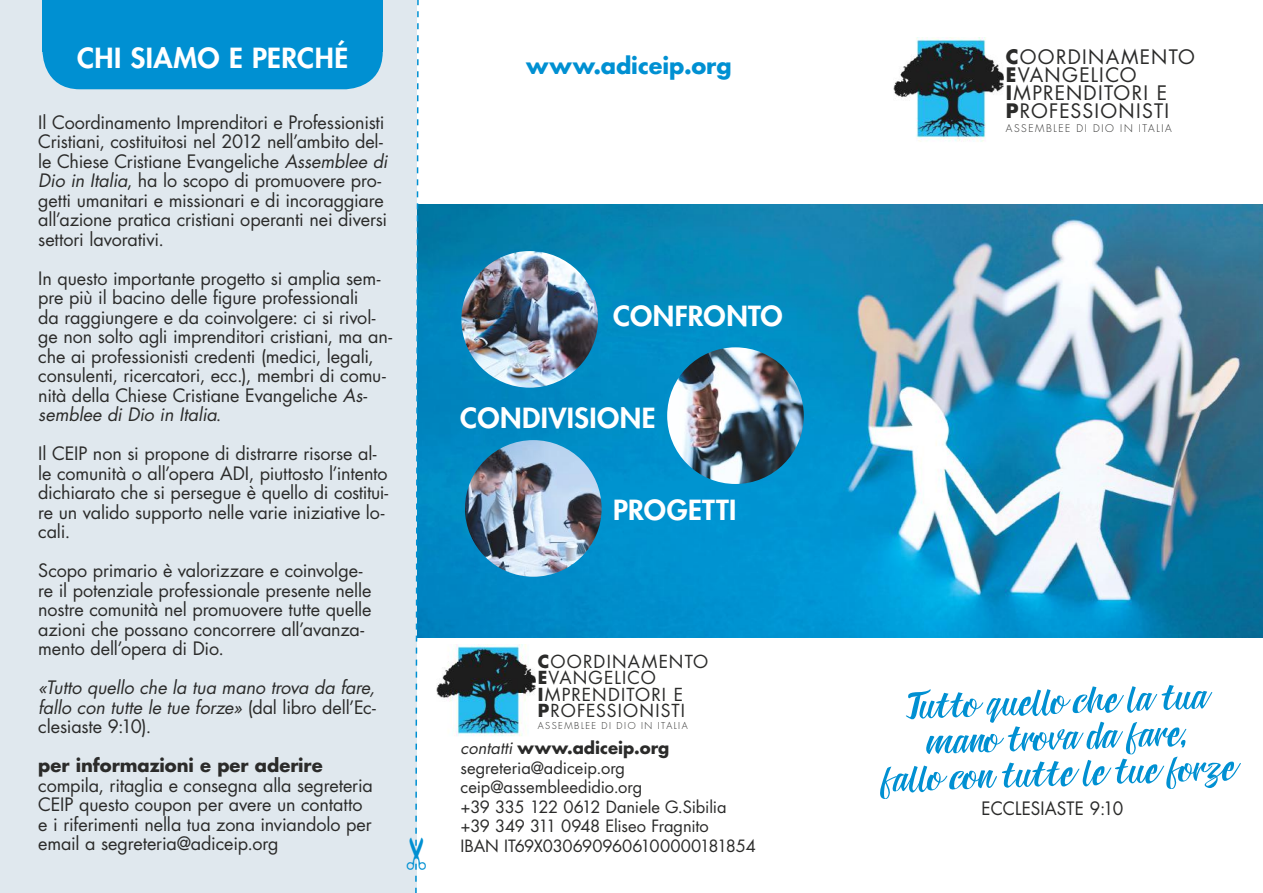
<style>
.page{position:relative;width:1263px;height:893px;background:#fff}
.page>*{position:absolute;margin:0;border:0;box-sizing:border-box;transform-origin:0 0}
.t1{font:italic 52.5px "Reybro";color:#0090d2;scale:1.2 1}
.t2{font:800 27px "Futura";letter-spacing:.015em;color:#fff;scale:1.05 1}
.t3{font:700 22.5px "Futura";color:#0090d2}
.t4{font:19.5px/18.1px "Futura";letter-spacing:.065em;color:#2b2b2a}
.t5{font:18px/19.5px "Futura";letter-spacing:-.01em;color:#2b2b2a}
.t6{font:italic 18px/19.5px "Futura";letter-spacing:-.005em;color:#2b2b2a;text-align:justify}
.t7{font:700 18px "Futura";letter-spacing:-.005em;color:#2b2b2a}
.t8{font:18px "Futura";letter-spacing:-.01em;color:#2b2b2a;scale:.95 1}
.t9{font:17.55px/16.4px "Futura";letter-spacing:.065em;color:#2b2b2a}
.t10{font:16.5px/19.5px "Futura";letter-spacing:-.01em;color:#2b2b2a}
.t11{font:300 10.35px "Futura";letter-spacing:.155em;color:#2b2b2a}
.t12{font:300 9.3px "Futura";letter-spacing:.155em;color:#2b2b2a}
.s1{font-style:italic}
.s2{font-style:normal}
.s3{font-weight:700}
</style>
<div class="page">
<img style="left:426px;top:204px;width:837px;height:434px">
<div style="left:0;top:0;width:417px;height:893px;background:#e0e8ee"></div>
<div style="left:43px;top:13px;width:340px;height:76px;background:#0090d2;border-radius:37px"></div>
<div style="left:43px;top:0;width:340px;height:51px;background:#0090d2"></div>
<img style="left:893px;top:37px;width:110px;height:105px">
<img style="left:437px;top:644px;width:99px;height:92px">
<img style="left:461px;top:251px;width:137px;height:137px;border-radius:68px">
<img style="left:667px;top:347px;width:137px;height:137px;border-radius:68px">
<img style="left:465px;top:440px;width:137px;height:137px;border-radius:68px">
<svg style="left:415px;top:0;width:11px;height:893px"></svg>
<h2 class="t2" style="left:77px;top:40px;width:260px">CHI SIAMO E PERCHÉ</h2>
<p class="t5" style="left:38px;top:112px;width:351px">Il Coordinamento Imprenditori e Professionisti Cristiani, costituitosi nel 2012 nell’ambito del&shy;le Chiese Cristiane Evangeliche <span class="s1">Assemblee di Dio in Italia</span>, ha lo scopo di promuovere pro&shy;getti umanitari e missionari e di incoraggiare all’azione pratica cristiani operanti nei diversi settori lavorativi.</p>
<p class="t5" style="left:38px;top:268px;width:355px">In questo importante progetto si amplia sem&shy;pre più il bacino delle figure professionali<br>da raggiungere e da coinvolgere: ci si rivol&shy;ge non solto agli imprenditori cristiani, ma an&shy;che ai professionisti credenti (medici, legali, consulenti, ricercatori, ecc.), membri di comu&shy;nità della Chiese Cristiane Evangeliche <span class="s1">As&shy;semblee di Dio in Italia</span>.</p>
<p class="t5" style="left:38px;top:444px;width:352px">Il CEIP non si propone di distrarre risorse al&shy;le comunità o all’opera ADI, piuttosto l’intento dichiarato che si persegue è quello di costitui&shy;re un valido supporto nelle varie iniziative lo&shy;cali.</p>
<p class="t5" style="left:38px;top:561px;width:335px">Scopo primario è valorizzare e coinvolge&shy;re il potenziale professionale presente nelle nostre comunità nel promuovere tutte quelle azioni che possano concorrere all’avanza&shy;mento dell’opera di Dio.</p>
<p class="t6" style="left:38px;top:678px;width:339px">«Tutto quello che la tua mano trova da fare, fallo con tutte le tue forze» <span class="s2">(dal libro dell’Ec&shy;clesiaste 9:10).</span></p>
<p class="t7" style="left:38px;top:753px;width:286px">per informazioni e per aderire</p>
<p class="t5" style="left:38px;top:775px;width:336px">compila, ritaglia e consegna alla segreteria CEIP questo coupon per avere un contatto e i riferimenti nella tua zona inviandolo per email a segreteria@adiceip.org</p>
<p class="t3" style="left:526px;top:50px;width:207px">www.adiceip.org</p>
<h2 class="t2" style="left:613px;top:298px;width:163px">CONFRONTO</h2>
<h2 class="t2" style="left:460px;top:400px;width:188px">CONDIVISIONE</h2>
<h2 class="t2" style="left:613px;top:492px;width:119px">PROGETTI</h2>
<p class="t9" style="left:538px;top:653px;width:172px"><span class="s3">C</span>OORDINAMENTO<br><span class="s3">E</span>VANGELICO<br><span class="s3">I</span>MPRENDITORI E<br><span class="s3">P</span>ROFESSIONISTI</p>
<p class="t12" style="left:538px;top:720px;width:151px">ASSEMBLEE DI DIO IN ITALIA</p>
<p class="t10" style="left:460px;top:738px;width:297px"><span class="s1">contatti</span> <span class="s3">www.adiceip.org </span>segreteria@adiceip.org ceip@assembleedidio.org<br>+39 335 122 0612 Daniele G.Sibilia +39 349 311 0948 Eliseo Fragnito<br>IBAN IT69X0306909606100000181854</p>
<p class="t4" style="left:1006px;top:47px;width:190px"><span class="s3">C</span>OORDINAMENTO<br><span class="s3">E</span>VANGELICO<br><span class="s3">I</span>MPRENDITORI E<br><span class="s3">P</span>ROFESSIONISTI</p>
<p class="t11" style="left:1006px;top:121px;width:167px">ASSEMBLEE DI DIO IN ITALIA</p>
<h1 class="t1" style="left:901px;top:670px;width:255px;rotate:-2deg">Tutto quello che la tua</h1>
<h1 class="t1" style="left:923px;top:705px;width:220px;rotate:-2deg">mano trova da fare,</h1>
<h1 class="t1" style="left:878px;top:743px;width:297px;rotate:-2deg">fallo con tutte le tue forze</h1>
<p class="t8" style="left:981px;top:796px;width:11px">ecclesiaste</p>
<p class="t8" style="left:1090px;top:796px;width:37px">9:10</p>
</div>
